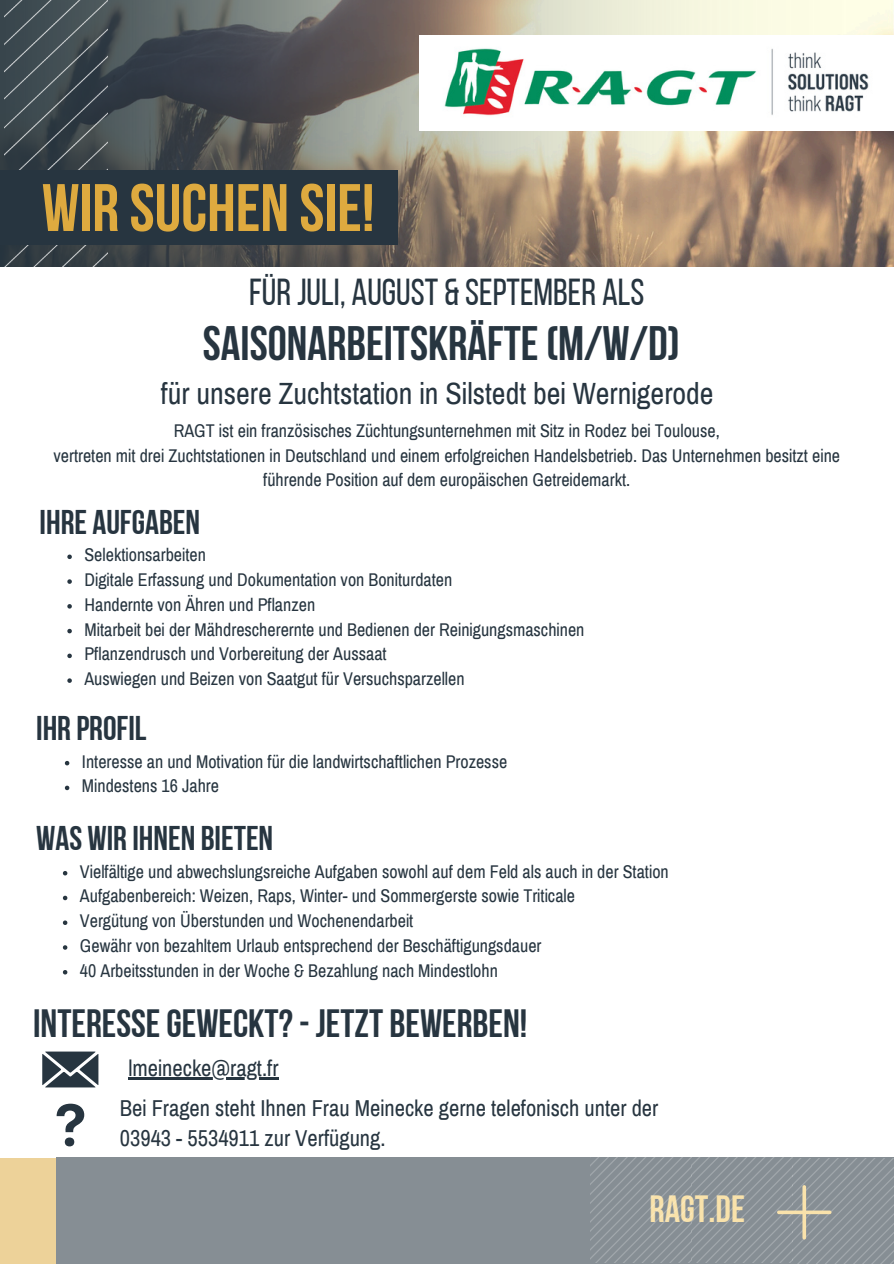
<style>
.page{position:relative;width:894px;height:1264px;background:#fff}
.page>*{position:absolute;margin:0;border:0;box-sizing:border-box;transform-origin:0 0}
.t1{font:66.9px "Bebas Neue Cyrillic";color:#deaa3f}
.t2{font:700 48.15px "Bebas Neue";color:#273540}
.t3{font:39.3px "Bebas Neue Cyrillic";color:#273540}
.t4{font:37.8px "Bebas Neue Cyrillic";color:#f9e2ab}
.t5{font:37.5px "Bebas Neue";color:#273540}
.t6{font:34.2px "Bebas Neue Cyrillic";color:#273540}
.t7{font:30px "Archivo Narrow";color:#273540}
.t8{font:22.5px/30.3px "Archivo Narrow";color:#273540}
.t9{font:18px/24.8px "Archivo Narrow";color:#273540;text-align:center}
</style>
<div class="page">
<img style="left:0;top:0;width:893px;height:266px">
<img style="left:4px;top:0;width:104px;height:267px">
<div style="left:419px;top:35px;width:474px;height:95px;background:#fff"></div>
<img style="left:444px;top:48px;width:425px;height:68px">
<svg style="left:42px;top:1051px;width:56px;height:36px;background:#535e67"></svg>
<svg style="left:57px;top:1103px;width:27px;height:43px"></svg>
<div style="left:56px;top:1157px;width:837px;height:106px;background:#868e94"></div>
<div style="left:0;top:1157px;width:56px;height:106px;background:#edd299"></div>
<div style="left:0;top:170px;width:397px;height:75px;background:#273540"></div>
<svg style="left:67px;top:554px;width:5px;height:5px"></svg>
<svg style="left:67px;top:579px;width:5px;height:5px"></svg>
<svg style="left:67px;top:604px;width:5px;height:4px"></svg>
<svg style="left:67px;top:629px;width:5px;height:4px"></svg>
<svg style="left:67px;top:653px;width:5px;height:5px"></svg>
<svg style="left:67px;top:678px;width:5px;height:5px"></svg>
<svg style="left:65px;top:761px;width:4px;height:4px"></svg>
<svg style="left:65px;top:785px;width:4px;height:5px"></svg>
<svg style="left:63px;top:871px;width:4px;height:4px"></svg>
<svg style="left:63px;top:895px;width:4px;height:5px"></svg>
<svg style="left:63px;top:920px;width:4px;height:5px"></svg>
<svg style="left:63px;top:945px;width:4px;height:4px"></svg>
<svg style="left:63px;top:970px;width:4px;height:4px"></svg>
<hr style="left:128px;top:1077px;width:150px;height:2px;background:#273540">
<img style="left:590px;top:1157px;width:303px;height:105px">
<svg style="left:776px;top:1185px;width:54px;height:54px"></svg>
<h5 class="t1" style="left:42px;top:181px;width:334px">WIR SUCHEN SIE!</h5>
<p class="t5" style="left:249px;top:277px;width:397px">FÜRJULI, AUGUST &amp; SEPTEMBER ALS</p>
<p class="t2" style="left:203px;top:323px;width:478px">SAISONARBEITSKRÄFTE(M/W/D)</p>
<p class="t7" style="left:161px;top:378px;width:554px">für unsere Zuchtstation in Silstedt bei Wernigerode</p>
<h4 class="t9" style="left:174px;top:418px;width:547px">RAGT ist ein französisches Züchtungsunternehmen mit Sitz in Rodez bei Toulouse,</h4>
<p class="t9" style="left:53px;top:443px;width:787px">vertreten mit drei Zuchtstationen in Deutschland und einem erfolgreichen Handelsbetrieb. Das Unternehmen besitzt eine führende Position auf dem europäischen Getreidemarkt.</p>
<p class="t6" style="left:40px;top:508px;width:162px">IHRE AUFGABEN</p>
<p class="t9" style="left:84px;top:543px;width:123px">Selektionsarbeiten</p>
<p class="t9" style="left:84px;top:567px;width:369px">Digitale Erfassung und Dokumentation von Boniturdaten</p>
<h1 class="t9" style="left:84px;top:592px;width:232px">Handernte von Ähren und Pflanzen</h1>
<p class="t9" style="left:84px;top:617px;width:501px">Mitarbeit bei der Mähdrescherernte und Bedienen der Reinigungsmaschinen</p>
<h3 class="t9" style="left:84px;top:642px;width:303px">Pflanzendrusch und Vorbereitung der Aussaat</h3>
<h2 class="t9" style="left:84px;top:666px;width:381px">Auswiegen und Beizen von Saatgut für Versuchsparzellen</h2>
<p class="t6" style="left:36px;top:714px;width:112px">IHR PROFIL</p>
<p class="t9" style="left:82px;top:749px;width:426px">Interesse an und Motivation für die landwirtschaftlichen Prozesse</p>
<p class="t9" style="left:82px;top:774px;width:139px">Mindestens 16 Jahre</p>
<p class="t6" style="left:36px;top:824px;width:238px">WAS WIR IHNEN BIETEN</p>
<p class="t9" style="left:80px;top:859px;width:590px">Vielfältige und abwechslungsreiche Aufgaben sowohl auf dem Feld als auch in der Station</p>
<h4 class="t9" style="left:80px;top:884px;width:496px">Aufgabenbereich: Weizen, Raps, Winter- und Sommergerste sowie Triticale</h4>
<p class="t9" style="left:80px;top:908px;width:335px">Vergütung von Überstunden und Wochenendarbeit</p>
<p class="t9" style="left:80px;top:933px;width:463px">Gewähr von bezahltem Urlaub entsprechend der Beschäftigungsdauer</p>
<h4 class="t9" style="left:80px;top:958px;width:419px">40 Arbeitsstunden in der Woche &amp; Bezahlung nach Mindestlohn</h4>
<p class="t3" style="left:33px;top:1007px;width:495px">INTERESSE GEWECKT? - JETZT BEWERBEN!</p>
<p class="t8" style="left:128px;top:1053px;width:151px">lmeinecke@ragt.fr</p>
<p class="t8" style="left:120px;top:1093px;width:540px">Bei Fragen steht Ihnen Frau Meinecke gerne telefonisch unter der<br>03943 - 5534911 zur Verfügung.</p>
<p class="t4" style="left:649px;top:1193px;width:97px">RAGT.DE</p>
</div>
